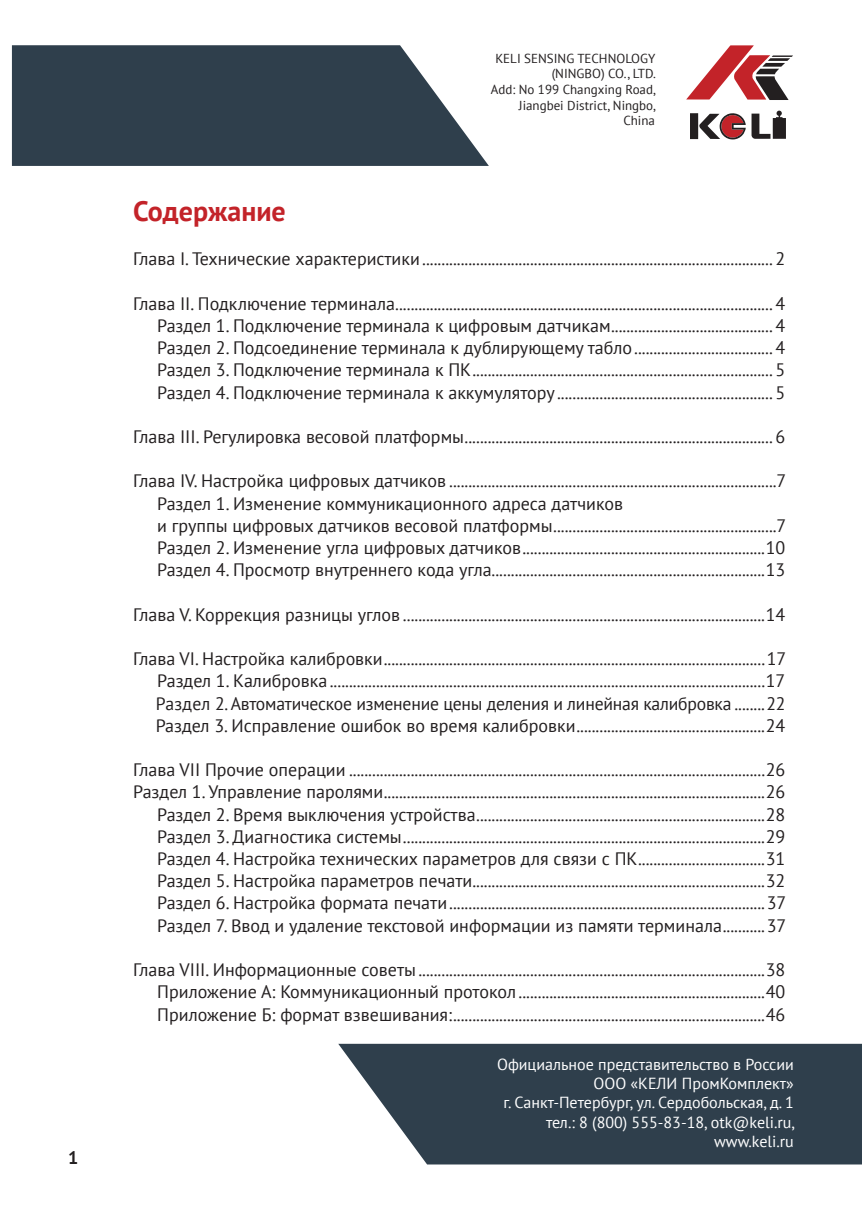
<style>
.page{position:relative;width:862px;height:1214px;background:#fff}
.page>*{position:absolute;margin:0;border:0;box-sizing:border-box;transform-origin:0 0}
.t1{font:700 28px "PT Sans";color:#c32329}
.t2{font:18px/22.2px "PT Sans";color:#231f20}
.t3{font:700 18px "PT Sans";color:#231f20}
.t4{font:16px/19.2px "PT Sans";color:#fff;text-align:right}
.t5{font:13px/15.6px "PT Sans";color:#231f20;text-align:right}
</style>
<div class="page">
<svg style="left:12px;top:45px;width:477px;height:121px;fill:#2f3f4c"></svg>
<svg style="left:686px;top:45px;width:107px;height:55px"></svg>
<svg style="left:690px;top:110px;width:96px;height:29px"></svg>
<svg style="left:338px;top:1043px;width:524px;height:121px;fill:#2f3f4c"></svg>
<p class="t3" style="left:68px;top:1145px;width:12px">1</p>
<p class="t5" style="left:491px;top:50px;width:167px">KELI SENSING TECHNOLOGY (NINGBO) CO., LTD.<br>Add: No 199 Changxing Road,<br>Jiangbei District, Ningbo,<br>China</p>
<p class="t1" style="left:133px;top:193px;width:154px">Содержание</p>
<p class="t2" style="left:133px;top:247px;width:653px">Глава I. Технические характеристики........................................................................................... 2</p>
<p class="t2" style="left:133px;top:292px;width:653px">Глава II. Подключение терминала.................................................................................................. 4</p>
<p class="t2" style="left:157px;top:314px;width:630px">Раздел 1. Подключение терминала к цифровым датчикам.......................................... 4</p>
<p class="t2" style="left:157px;top:336px;width:630px">Раздел 2. Подсоединение терминала к дублирующему табло.................................... 4</p>
<p class="t2" style="left:157px;top:358px;width:630px">Раздел 3. Подключение терминала к ПК.............................................................................. 5</p>
<p class="t2" style="left:157px;top:380px;width:630px">Раздел 4. Подключение терминала к аккумулятору ........................................................ 5</p>
<p class="t2" style="left:133px;top:425px;width:654px">Глава III. Регулировка весовой платформы................................................................................ 6</p>
<p class="t2" style="left:133px;top:469px;width:654px">Глава IV. Настройка цифровых датчиков .....................................................................................7</p>
<p class="t2" style="left:157px;top:491px;width:630px">Раздел 1. Изменение коммуникационного адреса датчиков<br>и группы цифровых датчиков весовой платформы..........................................................7</p>
<p class="t2" style="left:157px;top:536px;width:630px">Раздел 2. Изменение угла цифровых датчиков...............................................................10</p>
<p class="t2" style="left:157px;top:558px;width:630px">Раздел 4. Просмотр внутреннего кода угла.......................................................................13</p>
<p class="t2" style="left:133px;top:602px;width:654px">Глава V. Коррекция разницы углов ..............................................................................................14</p>
<p class="t2" style="left:133px;top:647px;width:654px">Глава VI. Настройка калибровки...................................................................................................17</p>
<p class="t2" style="left:157px;top:669px;width:629px">Раздел 1. Калибровка .................................................................................................................17</p>
<p class="t2" style="left:156px;top:691px;width:631px">Раздел 2. Автоматическое изменение цены деления и линейная калибровка ........22</p>
<p class="t2" style="left:156px;top:713px;width:631px">Раздел 3. Исправление ошибок во время калибровки.................................................24</p>
<p class="t2" style="left:133px;top:758px;width:654px">Глава VII Прочие операции ............................................................................................................26</p>
<p class="t2" style="left:133px;top:780px;width:654px">Раздел 1. Управление паролями...................................................................................................26</p>
<p class="t2" style="left:157px;top:802px;width:630px">Раздел 2. Время выключения устройства...........................................................................28</p>
<p class="t2" style="left:157px;top:824px;width:630px">Раздел 3. Диагностика системы..............................................................................................29</p>
<p class="t2" style="left:157px;top:847px;width:630px">Раздел 4. Настройка технических параметров для связи с ПК.................................31</p>
<p class="t2" style="left:157px;top:869px;width:630px">Раздел 5. Настройка параметров печати............................................................................32</p>
<p class="t2" style="left:157px;top:891px;width:630px">Раздел 6. Настройка формата печати..................................................................................37</p>
<p class="t2" style="left:157px;top:913px;width:630px">Раздел 7. Ввод и удаление текстовой информации из памяти терминала...........37</p>
<p class="t2" style="left:133px;top:958px;width:654px">Глава VIII. Информационные советы..........................................................................................38</p>
<p class="t2" style="left:157px;top:980px;width:630px">Приложение А: Коммуникационный протокол ................................................................40</p>
<p class="t2" style="left:157px;top:1002px;width:630px">Приложение Б: формат взвешивания:.................................................................................46</p>
<p class="t4" style="left:497px;top:1054px;width:300px">Официальное представительство в России<br>ООО «КЕЛИ ПромКомплект»<br>г. Санкт-Петербург, ул. Сердобольская, д. 1 тел.: 8 (800) 555-83-18, otk@keli.ru, www.keli.ru</p>
</div>
